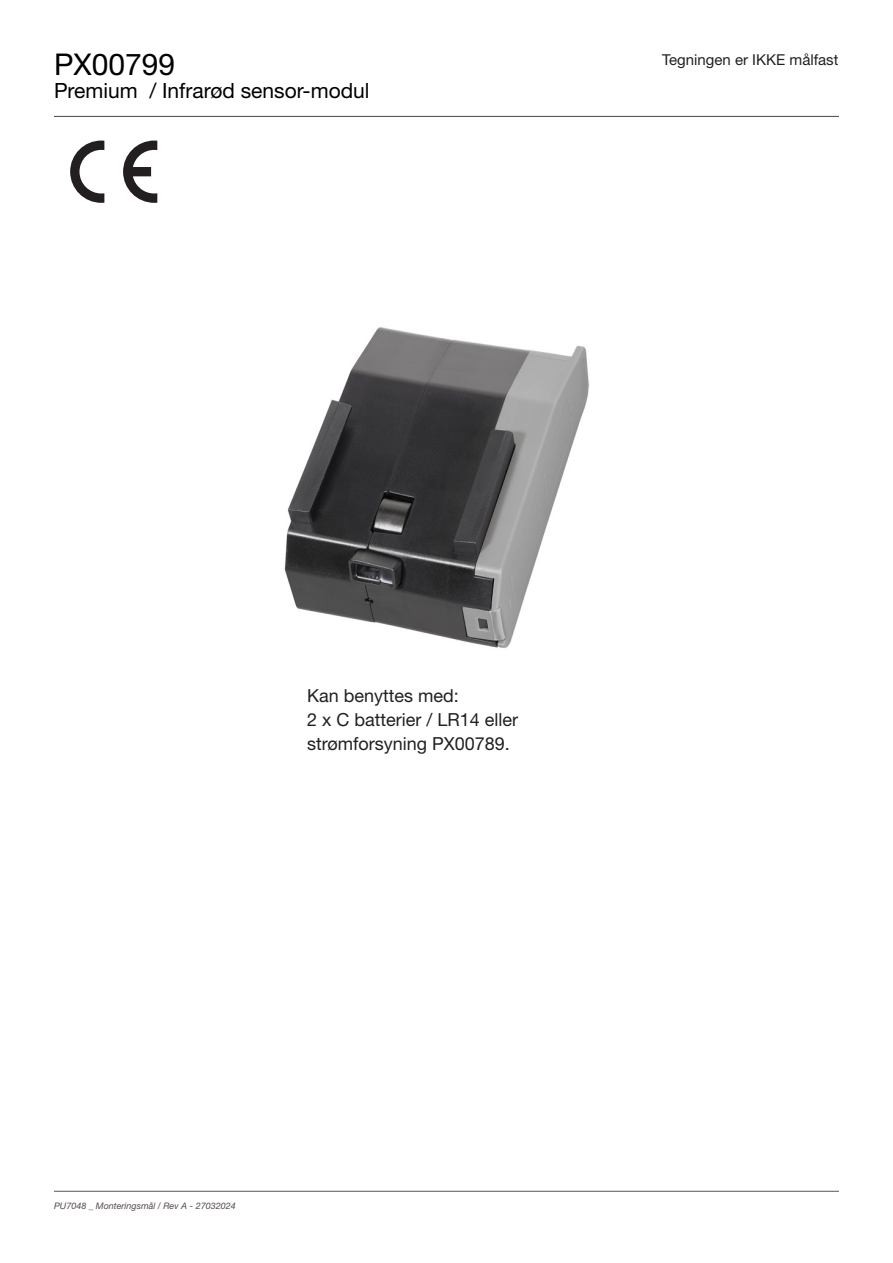
<style>
.page{position:relative;width:893px;height:1263px;background:#fff}
.page>*{position:absolute;margin:0;border:0;box-sizing:border-box;transform-origin:0 0}
.t1{font:30px "Helvetica Neue LT Std";color:#000}
.t2{font:21px "Helvetica Neue LT Std";color:#000}
.t3{font:18px/24px "Helvetica Neue LT Std";color:#231f20}
.t4{font:15px "Helvetica Neue LT Std";color:#231f20}
.t5{font:italic 9px "Helvetica Neue LT Std";color:#524a47}
</style>
<div class="page">
<hr style="left:54px;top:1191px;width:785px;height:1px;background:#57585a">
<hr style="left:54px;top:116px;width:785px;height:1px;background:#57585a">
<svg style="left:70px;top:141px;width:34px;height:62px"></svg>
<svg style="left:123px;top:141px;width:34px;height:62px"></svg>
<img style="left:284px;top:327px;width:306px;height:321px">
<p class="t1" style="left:54px;top:47px;width:123px">PX00799</p>
<p class="t2" style="left:54px;top:78px;width:317px">Premium / Infrarød sensor-modul</p>
<p class="t4" style="left:662px;top:50px;width:178px">Tegningen er IKKE målfast</p>
<p class="t3" style="left:307px;top:683px;width:153px">Kan benyttes med:</p>
<p class="t3" style="left:307px;top:707px;width:213px">2 x C batterier / LR14 eller strømforsyning PX00789.</p>
<p class="t5" style="left:54px;top:1200px;width:183px">PU7048 _ Monteringsmål / Rev A - 27032024</p>
</div>
